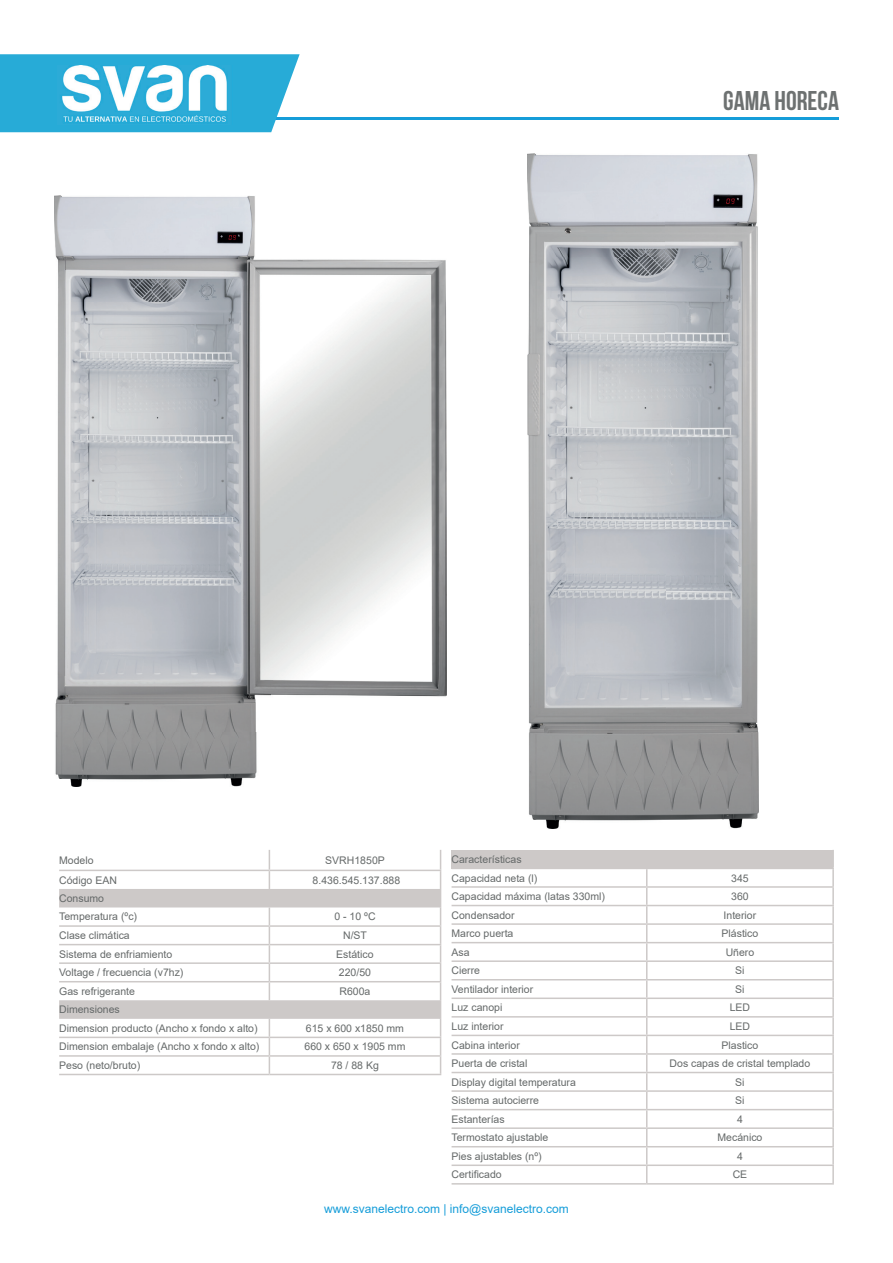
<style>
.page{position:relative;width:893px;height:1263px;background:#fff}
.page>*{position:absolute;margin:0;border:0;box-sizing:border-box;transform-origin:0 0}
.t1{font:700 27px "Bebas Neue";color:#6d7171}
.t2{font:12px "Arial";color:#159dd9}
.t3{font:10.5px/18.1px "Arial";color:#656969}
</style>
<div class="page">
<hr style="left:238px;top:118px;width:601px;height:2px;background:#159dd9">
<svg style="left:0;top:54px;width:300px;height:78px"></svg>
<img style="left:57px;top:66px;width:175px;height:59px">
<svg style="left:59px;top:889px;width:381px;height:130px"></svg>
<hr style="left:59px;top:870px;width:210px;height:1px;background:#cdc9c8">
<hr style="left:59px;top:925px;width:210px;height:2px;background:#cdc9c8">
<hr style="left:59px;top:944px;width:210px;height:1px;background:#cdc9c8">
<hr style="left:59px;top:962px;width:210px;height:2px;background:#cdc9c8">
<hr style="left:59px;top:981px;width:210px;height:1px;background:#cdc9c8">
<hr style="left:59px;top:1037px;width:210px;height:1px;background:#cdc9c8">
<hr style="left:59px;top:1055px;width:210px;height:2px;background:#cdc9c8">
<svg style="left:440px;top:850px;width:1px;height:224px"></svg>
<hr style="left:59px;top:1074px;width:210px;height:1px;background:#cdc9c8">
<hr style="left:269px;top:870px;width:172px;height:1px;background:#cdc9c8">
<svg style="left:269px;top:850px;width:1px;height:39px"></svg>
<hr style="left:269px;top:925px;width:172px;height:2px;background:#cdc9c8">
<hr style="left:269px;top:944px;width:172px;height:1px;background:#cdc9c8">
<hr style="left:269px;top:962px;width:172px;height:2px;background:#cdc9c8">
<hr style="left:269px;top:981px;width:172px;height:1px;background:#cdc9c8">
<svg style="left:269px;top:907px;width:1px;height:93px"></svg>
<hr style="left:269px;top:1037px;width:172px;height:1px;background:#cdc9c8">
<hr style="left:269px;top:1055px;width:172px;height:2px;background:#cdc9c8">
<svg style="left:269px;top:1019px;width:1px;height:55px"></svg>
<hr style="left:269px;top:1074px;width:172px;height:1px;background:#cdc9c8">
<div style="left:452px;top:850px;width:381px;height:18px;background:#cdc9c8"></div>
<hr style="left:452px;top:886px;width:195px;height:2px;background:#cdc9c8">
<hr style="left:452px;top:905px;width:195px;height:1px;background:#cdc9c8">
<hr style="left:452px;top:923px;width:195px;height:2px;background:#cdc9c8">
<hr style="left:452px;top:942px;width:195px;height:1px;background:#cdc9c8">
<hr style="left:452px;top:960px;width:195px;height:2px;background:#cdc9c8">
<hr style="left:452px;top:979px;width:195px;height:1px;background:#cdc9c8">
<hr style="left:452px;top:997px;width:195px;height:2px;background:#cdc9c8">
<hr style="left:452px;top:1016px;width:195px;height:1px;background:#cdc9c8">
<hr style="left:452px;top:1035px;width:195px;height:1px;background:#cdc9c8">
<hr style="left:452px;top:1053px;width:195px;height:2px;background:#cdc9c8">
<hr style="left:452px;top:1072px;width:195px;height:1px;background:#cdc9c8">
<hr style="left:452px;top:1090px;width:195px;height:2px;background:#cdc9c8">
<hr style="left:452px;top:1109px;width:195px;height:1px;background:#cdc9c8">
<hr style="left:452px;top:1127px;width:195px;height:2px;background:#cdc9c8">
<hr style="left:452px;top:1146px;width:195px;height:1px;background:#cdc9c8">
<hr style="left:452px;top:1164px;width:195px;height:2px;background:#cdc9c8">
<svg style="left:832px;top:850px;width:2px;height:333px"></svg>
<hr style="left:452px;top:1183px;width:195px;height:1px;background:#cdc9c8">
<hr style="left:452px;top:868px;width:195px;height:1px;background:#cdc9c8">
<hr style="left:647px;top:868px;width:187px;height:1px;background:#cdc9c8">
<hr style="left:647px;top:886px;width:187px;height:2px;background:#cdc9c8">
<hr style="left:647px;top:905px;width:187px;height:1px;background:#cdc9c8">
<hr style="left:647px;top:923px;width:187px;height:2px;background:#cdc9c8">
<hr style="left:647px;top:942px;width:187px;height:1px;background:#cdc9c8">
<hr style="left:647px;top:960px;width:187px;height:2px;background:#cdc9c8">
<hr style="left:647px;top:979px;width:187px;height:1px;background:#cdc9c8">
<hr style="left:647px;top:997px;width:187px;height:2px;background:#cdc9c8">
<hr style="left:647px;top:1016px;width:187px;height:1px;background:#cdc9c8">
<hr style="left:647px;top:1035px;width:187px;height:1px;background:#cdc9c8">
<hr style="left:647px;top:1053px;width:187px;height:2px;background:#cdc9c8">
<hr style="left:647px;top:1072px;width:187px;height:1px;background:#cdc9c8">
<hr style="left:647px;top:1090px;width:187px;height:2px;background:#cdc9c8">
<hr style="left:647px;top:1109px;width:187px;height:1px;background:#cdc9c8">
<hr style="left:647px;top:1127px;width:187px;height:2px;background:#cdc9c8">
<hr style="left:647px;top:1146px;width:187px;height:1px;background:#cdc9c8">
<hr style="left:647px;top:1164px;width:187px;height:2px;background:#cdc9c8">
<svg style="left:646px;top:869px;width:1px;height:314px"></svg>
<hr style="left:647px;top:1183px;width:187px;height:1px;background:#cdc9c8">
<img style="left:54px;top:196px;width:392px;height:590px">
<img style="left:527px;top:153px;width:231px;height:675px">
<h1 class="t1" style="left:723px;top:86px;width:117px">GAMA HORECA</h1>
<p class="t3" style="left:59px;top:851px;width:36px">Modelo</p>
<p class="t3" style="left:325px;top:851px;width:61px">SVRH1850P</p>
<p class="t3" style="left:59px;top:871px;width:59px">Código EAN</p>
<p class="t3" style="left:313px;top:871px;width:89px">8.436.545.137.888</p>
<p class="t3" style="left:59px;top:889px;width:79px">Consumo<br>Temperatura (ºc)</p>
<p class="t3" style="left:334px;top:907px;width:43px">0 - 10 ºC</p>
<p class="t3" style="left:59px;top:926px;width:72px">Clase climática</p>
<p class="t3" style="left:343px;top:926px;width:25px">N/ST</p>
<p class="t3" style="left:59px;top:945px;width:115px">Sistema de enfriamiento</p>
<p class="t3" style="left:336px;top:945px;width:39px">Estático</p>
<p class="t3" style="left:59px;top:963px;width:126px">Voltage / frecuencia (v7hz)</p>
<p class="t3" style="left:339px;top:963px;width:34px">220/50</p>
<p class="t3" style="left:59px;top:982px;width:77px">Gas refrigerante</p>
<p class="t3" style="left:339px;top:982px;width:32px">R600a</p>
<p class="t3" style="left:59px;top:1000px;width:200px">Dimensiones<br>Dimension producto (Ancho x fondo x alto)</p>
<p class="t3" style="left:306px;top:1019px;width:100px">615 x 600 x1850 mm</p>
<p class="t3" style="left:59px;top:1038px;width:202px">Dimension embalaje (Ancho x fondo x alto)</p>
<p class="t3" style="left:304px;top:1038px;width:102px">660 x 650 x 1905 mm</p>
<p class="t3" style="left:59px;top:1056px;width:83px">Peso (neto/bruto)</p>
<p class="t3" style="left:331px;top:1056px;width:49px">78 / 88 Kg</p>
<p class="t3" style="left:452px;top:849px;width:87px;line-height:18.9px">Características<br>Capacidad neta (l)</p>
<p class="t3" style="left:731px;top:869px;width:19px">345</p>
<p class="t3" style="left:452px;top:887px;width:155px">Capacidad máxima (latas 330ml)</p>
<p class="t3" style="left:731px;top:887px;width:19px">360</p>
<p class="t3" style="left:452px;top:906px;width:65px">Condensador</p>
<p class="t3" style="left:724px;top:906px;width:34px">Interior</p>
<p class="t3" style="left:452px;top:924px;width:63px">Marco puerta</p>
<p class="t3" style="left:722px;top:924px;width:38px">Plástico</p>
<p class="t3" style="left:452px;top:943px;width:20px">Asa</p>
<p class="t3" style="left:726px;top:943px;width:30px">Uñero</p>
<p class="t3" style="left:452px;top:961px;width:30px">Cierre</p>
<p class="t3" style="left:735px;top:961px;width:11px">Si</p>
<p class="t3" style="left:452px;top:980px;width:83px">Ventilador interior</p>
<p class="t3" style="left:735px;top:980px;width:11px">Si</p>
<p class="t3" style="left:452px;top:998px;width:52px">Luz canopi</p>
<p class="t3" style="left:730px;top:998px;width:22px">LED</p>
<p class="t3" style="left:452px;top:1017px;width:53px">Luz interior</p>
<p class="t3" style="left:730px;top:1017px;width:22px">LED</p>
<p class="t3" style="left:452px;top:1036px;width:70px">Cabina interior</p>
<p class="t3" style="left:722px;top:1036px;width:38px">Plastico</p>
<p class="t3" style="left:452px;top:1054px;width:77px">Puerta de cristal</p>
<p class="t3" style="left:670px;top:1054px;width:142px">Dos capas de cristal templado</p>
<p class="t3" style="left:452px;top:1073px;width:126px">Display digital temperatura</p>
<p class="t3" style="left:735px;top:1073px;width:11px">Si</p>
<p class="t3" style="left:452px;top:1091px;width:89px">Sistema autocierre</p>
<p class="t3" style="left:735px;top:1091px;width:11px">Si</p>
<p class="t3" style="left:452px;top:1110px;width:55px">Estanterías</p>
<p class="t3" style="left:737px;top:1110px;width:7px">4</p>
<p class="t3" style="left:452px;top:1128px;width:98px">Termostato ajustable</p>
<p class="t3" style="left:717px;top:1128px;width:46px">Mecánico</p>
<p class="t3" style="left:452px;top:1147px;width:92px">Pies ajustables (nº)</p>
<p class="t3" style="left:737px;top:1147px;width:7px">4</p>
<p class="t3" style="left:452px;top:1165px;width:52px">Certificado</p>
<p class="t3" style="left:733px;top:1165px;width:16px">CE</p>
<p class="t2" style="left:324px;top:1201px;width:246px">www.svanelectro.com | info@svanelectro.com</p>
</div>
